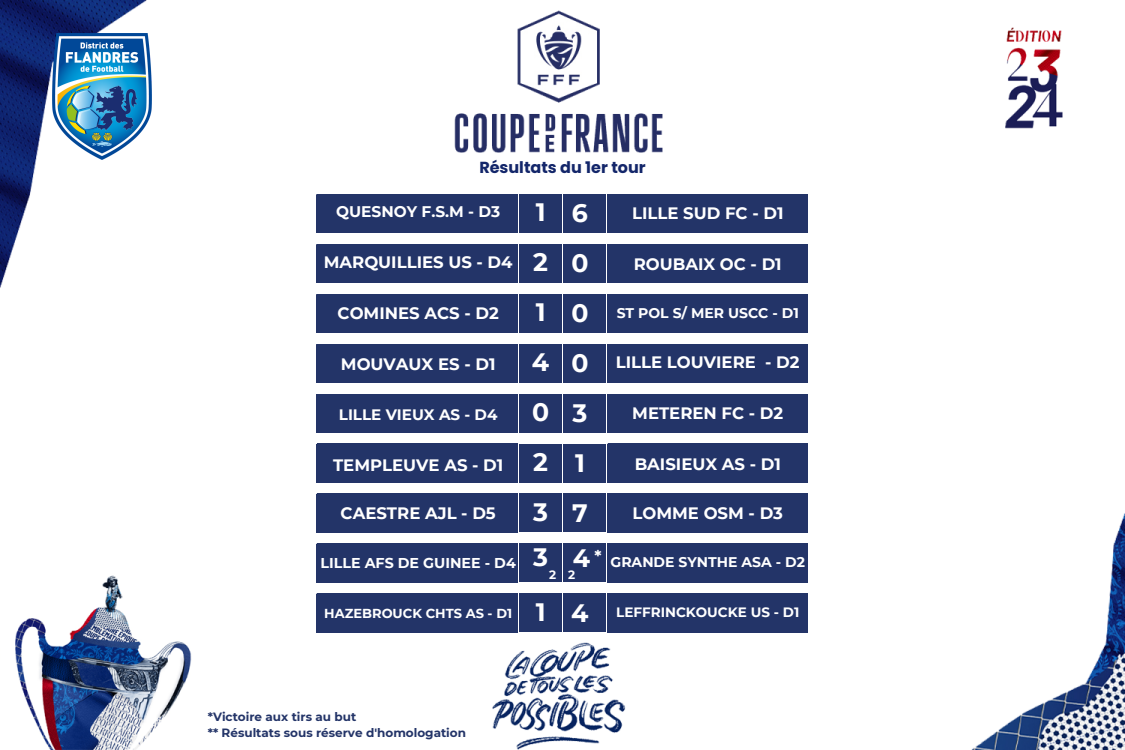
<style>
.page{position:relative;width:1125px;height:750px;background:#fff}
.page>*{position:absolute;margin:0;border:0;box-sizing:border-box;transform-origin:0 0}
.t1{font:700 25.2px "Montserrat";color:#fff}
.t2{font:700 16.5px "Montserrat";color:#fff}
.t3{font:700 16px "Poppins";color:#13266a}
.t4{font:700 15.4px "Montserrat";color:#fff}
.t5{font:700 15.1px "Montserrat";color:#fff}
.t6{font:700 14.2px "Montserrat";color:#fff}
.t7{font:700 14px "Montserrat";color:#fff}
.t8{font:700 13.5px "Montserrat";color:#fff}
.t9{font:700 13px "Montserrat";color:#fff}
.t10{font:700 12px "Montserrat";color:#233468}
.t11{font:700 12px "Montserrat";color:#fff}
</style>
<div class="page">
<img style="left:0;top:0;width:1125px;height:750px">
<div style="left:317px;top:294px;width:200px;height:38px;background:#233468"></div>
<div style="left:608px;top:294px;width:200px;height:38px;background:#233468"></div>
<div style="left:519px;top:294px;width:43px;height:38px;background:#233468"></div>
<div style="left:563px;top:294px;width:43px;height:38px;background:#233468"></div>
<div style="left:317px;top:194px;width:200px;height:39px;background:#233468"></div>
<div style="left:608px;top:194px;width:200px;height:39px;background:#233468"></div>
<div style="left:519px;top:194px;width:43px;height:39px;background:#233468"></div>
<div style="left:563px;top:194px;width:43px;height:39px;background:#233468"></div>
<div style="left:317px;top:244px;width:200px;height:39px;background:#233468"></div>
<div style="left:608px;top:244px;width:200px;height:39px;background:#233468"></div>
<div style="left:519px;top:244px;width:43px;height:38px;background:#233468"></div>
<div style="left:563px;top:244px;width:43px;height:38px;background:#233468"></div>
<div style="left:317px;top:344px;width:200px;height:38px;background:#233468"></div>
<div style="left:608px;top:344px;width:200px;height:38px;background:#233468"></div>
<div style="left:519px;top:344px;width:43px;height:38px;background:#233468"></div>
<div style="left:563px;top:344px;width:43px;height:38px;background:#233468"></div>
<div style="left:317px;top:394px;width:200px;height:38px;background:#233468"></div>
<div style="left:608px;top:394px;width:200px;height:38px;background:#233468"></div>
<div style="left:519px;top:394px;width:43px;height:38px;background:#233468"></div>
<div style="left:563px;top:394px;width:43px;height:38px;background:#233468"></div>
<div style="left:317px;top:444px;width:200px;height:38px;background:#233468"></div>
<div style="left:608px;top:444px;width:200px;height:38px;background:#233468"></div>
<div style="left:519px;top:444px;width:43px;height:38px;background:#233468"></div>
<div style="left:563px;top:444px;width:43px;height:38px;background:#233468"></div>
<div style="left:317px;top:494px;width:200px;height:38px;background:#233468"></div>
<div style="left:608px;top:494px;width:200px;height:38px;background:#233468"></div>
<div style="left:519px;top:494px;width:43px;height:38px;background:#233468"></div>
<div style="left:563px;top:494px;width:43px;height:38px;background:#233468"></div>
<div style="left:317px;top:544px;width:200px;height:38px;background:#233468"></div>
<div style="left:608px;top:544px;width:200px;height:38px;background:#233468"></div>
<div style="left:519px;top:544px;width:43px;height:38px;background:#233468"></div>
<div style="left:563px;top:544px;width:43px;height:38px;background:#233468"></div>
<div style="left:317px;top:594px;width:200px;height:38px;background:#233468"></div>
<div style="left:608px;top:594px;width:200px;height:38px;background:#233468"></div>
<div style="left:519px;top:594px;width:43px;height:38px;background:#233468"></div>
<div style="left:563px;top:594px;width:43px;height:38px;background:#233468"></div>
<img style="left:52px;top:34px;width:99px;height:125px">
<p class="t3" style="left:479px;top:157px;width:168px">Résultats du 1er tour</p>
<p class="t1" style="left:536px;top:197px;width:11px">1</p>
<p class="t1" style="left:572px;top:198px;width:18px">6</p>
<p class="t4" style="left:336px;top:202px;width:166px">QUESNOY F.S.M - D3</p>
<p class="t2" style="left:324px;top:252px;width:190px">MARQUILLIES US - D4</p>
<p class="t1" style="left:533px;top:247px;width:16px">2</p>
<p class="t1" style="left:536px;top:297px;width:11px">1</p>
<p class="t1" style="left:571px;top:248px;width:19px">0</p>
<p class="t2" style="left:338px;top:303px;width:163px">COMINES ACS - D2</p>
<p class="t1" style="left:571px;top:298px;width:19px">0</p>
<p class="t2" style="left:341px;top:354px;width:156px">MOUVAUX ES - D1</p>
<p class="t5" style="left:339px;top:405px;width:160px">LILLE VIEUX AS - D4</p>
<p class="t2" style="left:333px;top:455px;width:172px">TEMPLEUVE AS - D1</p>
<p class="t2" style="left:341px;top:503px;width:157px">CAESTRE AJL - D5</p>
<p class="t1" style="left:532px;top:347px;width:19px">4</p>
<p class="t1" style="left:571px;top:348px;width:19px">0</p>
<p class="t1" style="left:532px;top:397px;width:19px">0</p>
<p class="t1" style="left:533px;top:447px;width:16px">2</p>
<p class="t1" style="left:533px;top:497px;width:16px">3</p>
<p class="t1" style="left:573px;top:398px;width:16px">3</p>
<p class="t1" style="left:575px;top:448px;width:11px">1</p>
<p class="t1" style="left:572px;top:498px;width:17px">7</p>
<p class="t2" style="left:632px;top:203px;width:153px">LILLE SUD FC - D1</p>
<p class="t2" style="left:634px;top:254px;width:150px">ROUBAIX OC - D1</p>
<p class="t7" style="left:617px;top:305px;width:184px">ST POL S/ MER USCC - D1</p>
<p class="t2" style="left:616px;top:352px;width:185px">LILLE LOUVIERE - D2</p>
<p class="t2" style="left:632px;top:403px;width:153px">METEREN FC - D2</p>
<p class="t2" style="left:635px;top:454px;width:148px">BAISIEUX AS - D1</p>
<p class="t2" style="left:633px;top:504px;width:152px">LOMME OSM - D3</p>
<p class="t6" style="left:321px;top:555px;width:197px">LILLE AFS DE GUINEE - D4</p>
<p class="t9" style="left:324px;top:606px;width:189px">HAZEBROUCK CHTS AS - D1</p>
<p class="t1" style="left:533px;top:542px;width:16px">3</p>
<p class="t1" style="left:573px;top:543px;width:19px">4</p>
<p class="t11" style="left:549px;top:567px;width:9px">2</p>
<p class="t11" style="left:568px;top:567px;width:9px">2</p>
<p class="t2" style="left:595px;top:546px;width:9px">*</p>
<p class="t7" style="left:611px;top:553px;width:196px">GRANDE SYNTHE ASA - D2</p>
<p class="t1" style="left:536px;top:597px;width:11px">1</p>
<p class="t1" style="left:571px;top:598px;width:19px">4</p>
<p class="t8" style="left:616px;top:604px;width:185px">LEFFRINCKOUCKE US - D1</p>
<p class="t10" style="left:208px;top:709px;width:150px">*Victoire aux tirs au but</p>
<p class="t10" style="left:208px;top:726px;width:260px">** Résultats sous réserve d'homologation</p>
</div>
